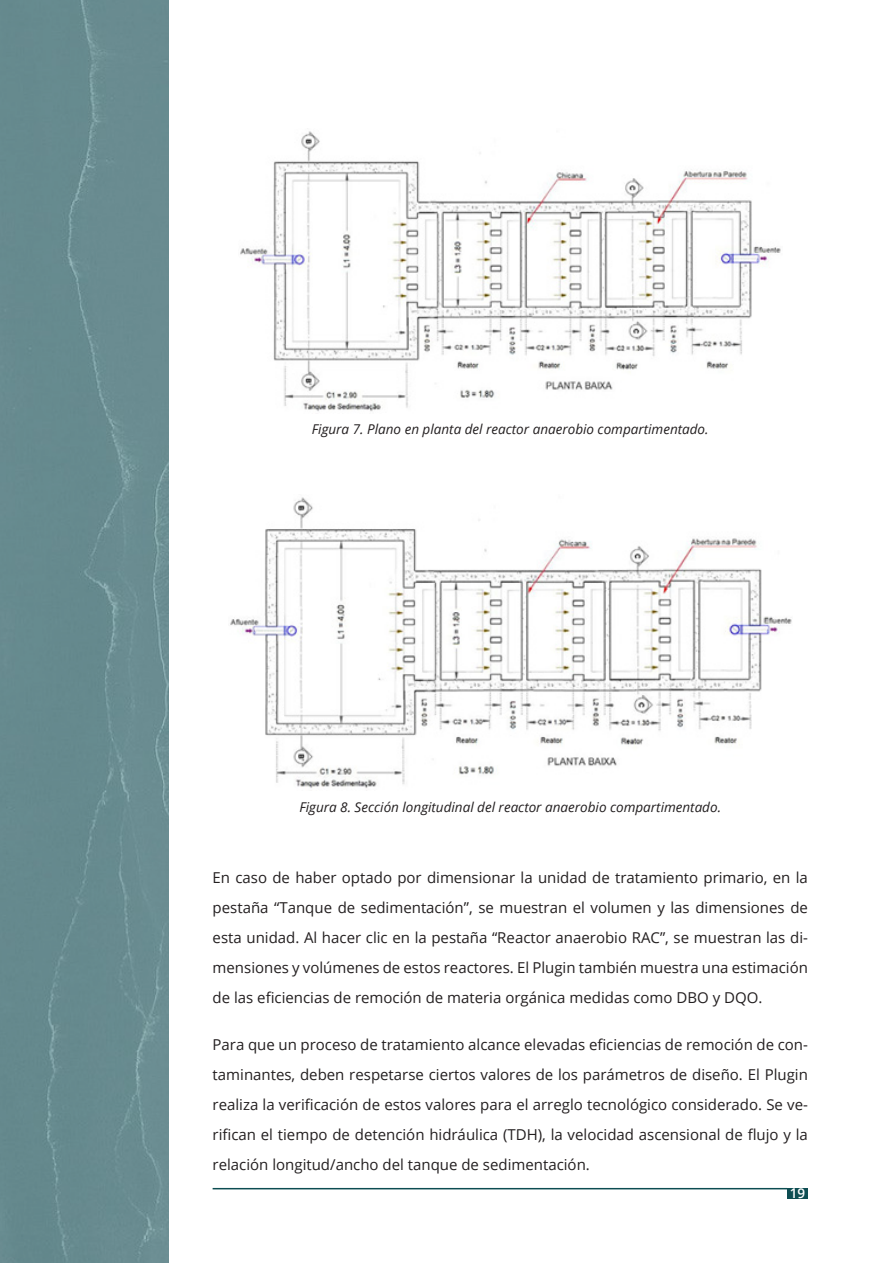
<style>
.page{position:relative;width:893px;height:1263px;background:#fff}
.page>*{position:absolute;margin:0;border:0;box-sizing:border-box;transform-origin:0 0}
.TEXTO_CORRIDO{font:15px/30px "Open Sans";color:#231f20;text-align:justify}
.TEXTO_FIGURAS{font:italic 13.5px "Open Sans";color:#231f20}
.t1{font:600 13.5px "Open Sans";color:#fff}
</style>
<div class="page">
<div style="left:787px;top:1188px;width:21px;height:10px;background:#0d4d52"></div>
<hr style="left:213px;top:1188px;width:574px;height:1px;background:#0d4d52">
<img style="left:240px;top:131px;width:541px;height:281px">
<img style="left:230px;top:497px;width:562px;height:291px">
<div style="left:0;top:0;width:169px;height:1263px;background:#678b8f"></div>
<p class="TEXTO_FIGURAS" style="left:312px;top:420px;width:398px">Figura 7. Plano en planta del reactor anaerobio compartimentado.</p>
<p class="TEXTO_FIGURAS" style="left:299px;top:798px;width:423px">Figura 8. Sección longitudinal del reactor anaerobio compartimentado.</p>
<p class="TEXTO_CORRIDO" style="left:213px;top:862px;width:597px">En caso de haber optado por dimensionar la unidad de tratamiento primario, en la pestaña “Tanque de sedimentación”, se muestran el volumen y las dimensiones de esta unidad. Al hacer clic en la pestaña “Reactor anaerobio RAC”, se muestran las di&shy;mensiones y volúmenes de estos reactores. El Plugin también muestra una estimación de las eficiencias de remoción de materia orgánica medidas como DBO y DQO.</p>
<p class="TEXTO_CORRIDO" style="left:213px;top:1029px;width:597px">Para que un proceso de tratamiento alcance elevadas eficiencias de remoción de con&shy;taminantes, deben respetarse ciertos valores de los parámetros de diseño. El Plugin realiza la verificación de estos valores para el arreglo tecnológico considerado. Se ve&shy;rifican el tiempo de detención hidráulica (TDH), la velocidad ascensional de flujo y la relación longitud/ancho del tanque de sedimentación.</p>
<p class="t1" style="left:790px;top:1184px;width:17px">19</p>
</div>
